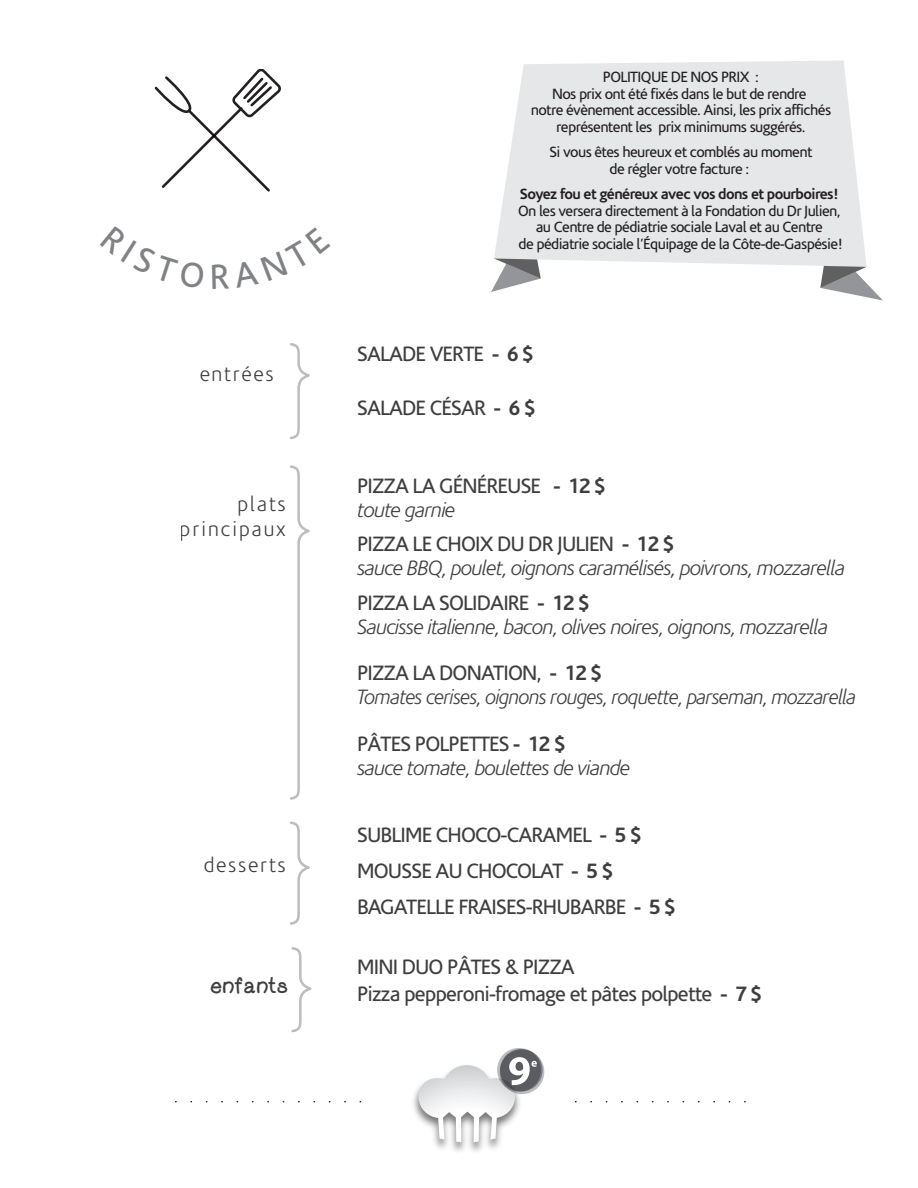
<style>
.page{position:relative;width:918px;height:1188px;background:#fff}
.page>*{position:absolute;margin:0;border:0;box-sizing:border-box;transform-origin:0 0}
.t1{font:italic 300 21px/24px "Corisande";letter-spacing:-.04em;color:#3e3e3f}
.t2{font:21px/36px "Corisande";letter-spacing:-.04em;color:#3e3e3f}
.t3{font:italic 300 21px/24px "Corisande";letter-spacing:-.04em;color:#3e3e3f;scale:.96 1}
.t4{font:300 21px/25.2px "Corisande";letter-spacing:.075em;color:#3e3e3f;text-align:right}
.t5{font:21px "Djuice Writing";letter-spacing:.075em;color:#3e3e3f}
.t6{font:15px/16.5px "Corisande";letter-spacing:-.04em;color:#231f20;text-align:center}
.t7{font:700 15px "Corisande";letter-spacing:-.04em;color:#231f20}
.s1{font-weight:700}
.s2{font-weight:300;font-style:italic}
.s3{font-weight:400;font-style:normal}
.s4{font-weight:700;font-style:normal}
</style>
<div class="page">
<svg style="left:291px;top:947px;width:21px;height:86px"></svg>
<svg style="left:290px;top:343px;width:20px;height:96px"></svg>
<svg style="left:290px;top:465px;width:20px;height:335px"></svg>
<svg style="left:290px;top:821px;width:20px;height:104px"></svg>
<svg style="left:155px;top:69px;width:126px;height:123px"></svg>
<svg style="left:820px;top:267px;width:63px;height:33px"></svg>
<svg style="left:491px;top:267px;width:50px;height:25px"></svg>
<svg style="left:494px;top:60px;width:373px;height:207px;background:#e7e8ea"></svg>
<svg style="left:175px;top:1101px;width:186px;height:1px"></svg>
<svg style="left:575px;top:1101px;width:170px;height:1px"></svg>
<img style="left:413px;top:1090px;width:87px;height:62px">
<svg style="left:417px;top:1048px;width:127px;height:94px"></svg>
<h1 class="t4" style="left:199px;top:362px;width:76px">entrées</h1>
<h1 class="t4" style="left:180px;top:492px;width:107px">plats principaux</h1>
<h1 class="t4" style="left:204px;top:853px;width:84px">desserts</h1>
<h1 class="t5" style="left:211px;top:976px;width:78px">enfants</h1>
<p class="t6" style="left:531px;top:69px;width:302px">POLITIQUE DE NOS PRIX :<br>Nos prix ont été fixés dans le but de rendre<br>notre évènement accessible. Ainsi, les prix affichés représentent les prix minimums suggérés.</p>
<p class="t6" style="left:550px;top:144px;width:264px">Si vous êtes heureux et comblés au moment de régler votre facture :</p>
<p class="t7" style="left:520px;top:185px;width:321px">Soyez fou et généreux avec vos dons et pourboires!</p>
<p class="t6" style="left:518px;top:203px;width:327px">On les versera directement à la Fondation du Dr Julien, au Centre de pédiatrie sociale Laval et au Centre<br>de pédiatrie sociale l’Équipage de la Côte-de-Gaspésie!</p>
<h1 class="t2" style="left:357px;top:336px;width:178px">SALADE VERTE <span class="s1">- 6 $</span></h1>
<h1 class="t2" style="left:357px;top:390px;width:180px">SALADE CÉSAR <span class="s1">- 6 $</span></h1>
<h1 class="t2" style="left:357px;top:474px;width:250px;line-height:24px">PIZZA LA GÉNÉREUSE <span class="s1">- 12 $ </span><span class="s2">toute garnie</span></h1>
<h1 class="t1" style="left:357px;top:533px;width:490px"><span class="s3">PIZZA LE CHOIX DU DR JULIEN</span> <span class="s4">- 12 $<br></span>sauce BBQ, poulet, oignons caramélisés, poivrons, mozzarella</h1>
<h1 class="t1" style="left:357px;top:591px;width:473px"><span class="s3">PIZZA LA SOLIDAIRE</span> <span class="s4">- 12 $<br></span>Saucisse italienne, bacon, olives noires, oignons, mozzarella</h1>
<h1 class="t3" style="left:357px;top:662px;width:521px"><span class="s3">PIZZA LA DONATION,</span> <span class="s4">- 12 $<br></span>Tomates cerises, oignons rouges, roquette, parseman, mozzarella</h1>
<h1 class="t1" style="left:357px;top:732px;width:275px"><span class="s3">PÂTES POLPETTES</span> <span class="s4">- 12 $<br></span>sauce tomate, boulettes de viande</h1>
<h1 class="t2" style="left:357px;top:818px;width:320px">SUBLIME CHOCO-CARAMEL <span class="s1">- 5 $<br></span>MOUSSE AU CHOCOLAT <span class="s1">- 5 $<br></span>BAGATELLE FRAISES-RHUBARBE <span class="s1">- 5 $</span></h1>
<h1 class="t2" style="left:357px;top:954px;width:406px;line-height:27px">MINI DUO PÂTES &amp; PIZZA<br>Pizza pepperoni-fromage et pâtes polpette <span class="s1">- 7 $</span></h1>
</div>
